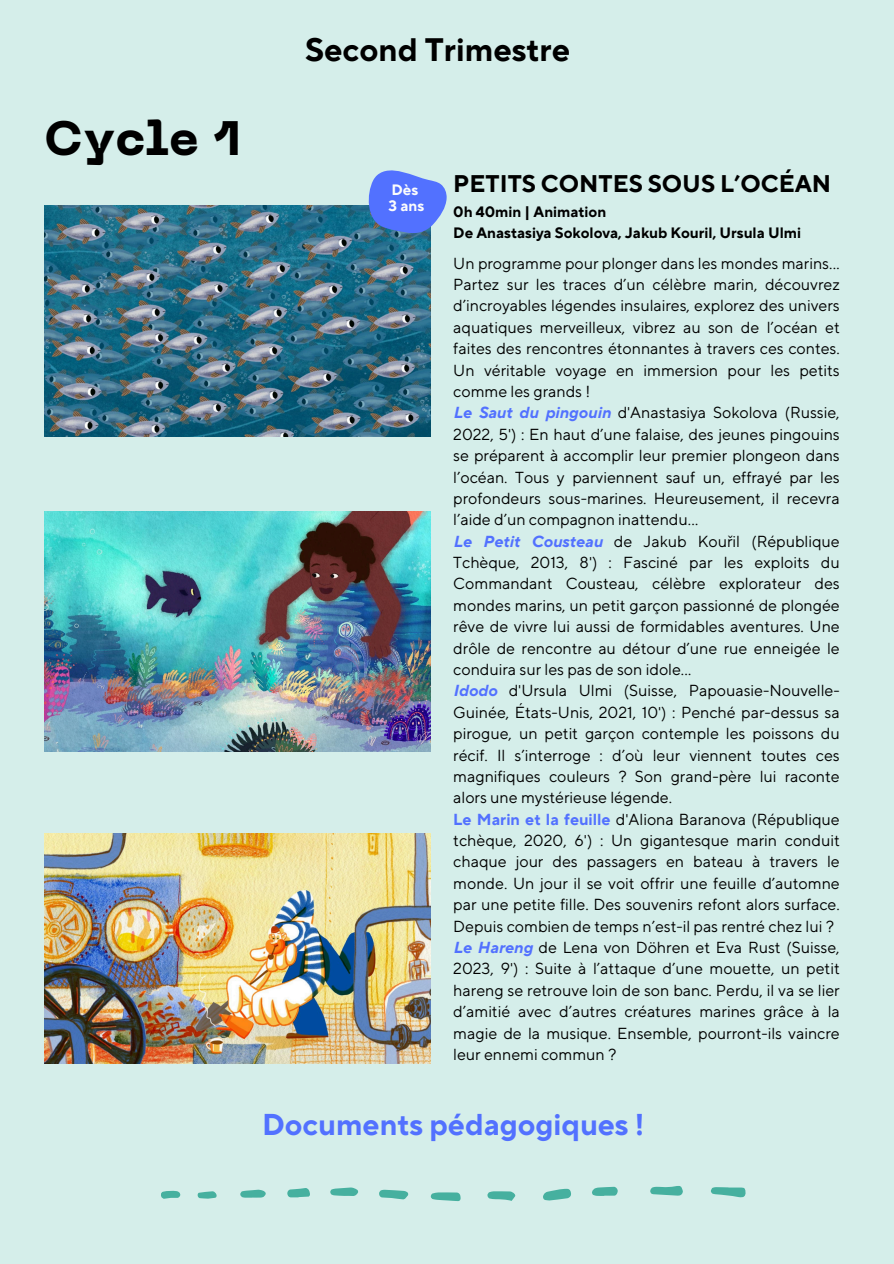
<style>
.page{position:relative;width:894px;height:1264px;background:#fff}
.page>*{position:absolute;margin:0;border:0;box-sizing:border-box;transform-origin:0 0}
.t1{font:800 48px "PP Neue Machina";color:#000}
.t2{font:700 32.4px "TT Norms Pro";color:#000}
.t3{font:700 30px "TT Norms Pro";color:#5271ff}
.t4{font:700 24px "TT Norms Pro";color:#000}
.t5{font:15.9px/21.3px "TT Norms Pro";color:#000;text-align:justify}
.t6{font:700 15px/20.2px "TT Norms Pro";color:#000}
.t7{font:700 15px/15.8px "TT Norms Pro";color:#fbfcfc}
.s1{font-weight:700;font-style:italic;color:#5271ff}
.s2{font-weight:700;color:#5271ff}
</style>
<div class="page">
<div style="left:0;top:0;width:893px;height:1263px;background:#d5eeea"></div>
<img style="left:44px;top:205px;width:386px;height:231px">
<svg style="left:366px;top:170px;width:80px;height:64px"></svg>
<svg style="left:710px;top:1187px;width:35px;height:10px"></svg>
<svg style="left:543px;top:1188px;width:28px;height:12px"></svg>
<svg style="left:650px;top:1186px;width:33px;height:9px"></svg>
<svg style="left:430px;top:1192px;width:30px;height:9px"></svg>
<svg style="left:379px;top:1189px;width:29px;height:10px"></svg>
<svg style="left:487px;top:1191px;width:28px;height:9px"></svg>
<svg style="left:592px;top:1186px;width:26px;height:9px"></svg>
<svg style="left:330px;top:1187px;width:28px;height:9px"></svg>
<svg style="left:287px;top:1188px;width:23px;height:9px"></svg>
<svg style="left:240px;top:1189px;width:26px;height:8px"></svg>
<svg style="left:161px;top:1190px;width:19px;height:8px"></svg>
<svg style="left:197px;top:1191px;width:20px;height:7px"></svg>
<img style="left:44px;top:512px;width:386px;height:239px">
<img style="left:44px;top:833px;width:386px;height:230px">
<p class="t1" style="left:44px;top:120px;width:198px">Cycle 1</p>
<p class="t2" style="left:305px;top:30px;width:266px">Second Trimestre</p>
<p class="t7" style="left:388px;top:183px;width:37px">Dès<br>3 ans</p>
<h3 class="t4" style="left:453px;top:169px;width:379px">PETITS CONTES SOUS L’OCÉAN</h3>
<h4 class="t6" style="left:453px;top:203px;width:349px">0h 40min | Animation<br>De Anastasiya Sokolova, Jakub Kouril, Ursula Ulmi</h4>
<h2 class="t5" style="left:453px;top:253px;width:388px">Un programme pour plonger dans les mondes marins… Partez sur les traces d’un célèbre marin, découvrez d’incroyables légendes insulaires, explorez des univers aquatiques merveilleux, vibrez au son de l’océan et faites des rencontres étonnantes à travers ces contes.<br>Un véritable voyage en immersion pour les petits comme les grands !</h2>
<h1 class="t5" style="left:453px;top:403px;width:388px"><span class="s1">Le Saut du pingouin</span> d'Anastasiya Sokolova (Russie, 2022, 5') : En haut d’une falaise, des jeunes pingouins se préparent à accomplir leur premier plongeon dans l’océan. Tous y parviennent sauf un, effrayé par les profondeurs sous-marines. Heureusement, il recevra l’aide d’un compagnon inattendu…</h1>
<p class="t5" style="left:453px;top:531px;width:388px"><span class="s1">Le Petit Cousteau</span> de Jakub Kouřil (République Tchèque, 2013, 8') : Fasciné par les exploits du Commandant Cousteau, célèbre explorateur des mondes marins, un petit garçon passionné de plongée rêve de vivre lui aussi de formidables aventures. Une drôle de rencontre au détour d’une rue enneigée le conduira sur les pas de son idole…</p>
<h4 class="t5" style="left:453px;top:680px;width:388px"><span class="s1">Idodo</span> d'Ursula Ulmi (Suisse, Papouasie-Nouvelle-Guinée, États-Unis, 2021, 10') : Penché par-dessus sa pirogue, un petit garçon contemple les poissons du récif. Il s’interroge : d’où leur viennent toutes ces magnifiques couleurs ? Son grand-père lui raconte alors une mystérieuse légende.</h4>
<p class="t5" style="left:453px;top:809px;width:388px"><span class="s2">Le Marin et la feuille</span> d'Aliona Baranova (République tchèque, 2020, 6') : Un gigantesque marin conduit chaque jour des passagers en bateau à travers le monde. Un jour il se voit offrir une feuille d’automne par une petite fille. Des souvenirs refont alors surface.<br>Depuis combien de temps n’est-il pas rentré chez lui ?</p>
<p class="t5" style="left:453px;top:937px;width:388px"><span class="s1">Le Hareng</span> de Lena von Döhren et Eva Rust (Suisse, 2023, 9') : Suite à l’attaque d’une mouette, un petit hareng se retrouve loin de son banc. Perdu, il va se lier d’amitié avec d’autres créatures marines grâce à la magie de la musique. Ensemble, pourront-ils vaincre leur ennemi commun ?</p>
<p class="t3" style="left:262px;top:1106px;width:384px">Documents pédagogiques !</p>
</div>
